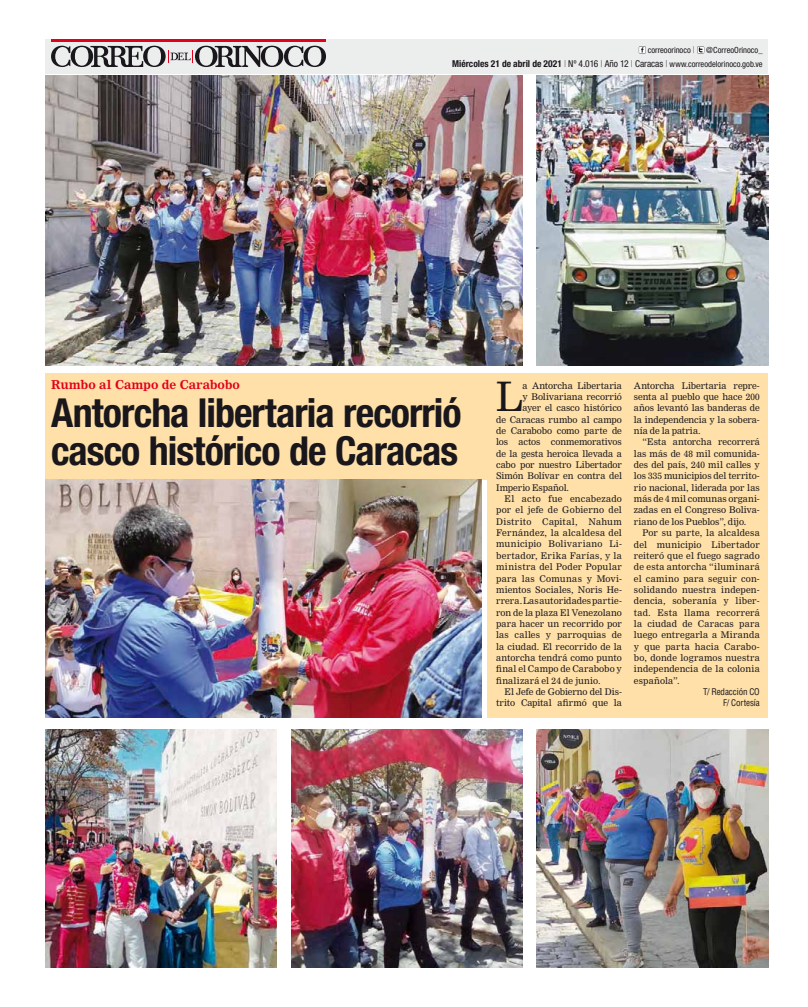
<style>
.page{position:relative;width:808px;height:1007px;background:#fff}
.page>*{position:absolute;margin:0;border:0;box-sizing:border-box;transform-origin:0 0}
.t1{font:700 condensed 40px/38px "Helvetica Neue";letter-spacing:-.025em;color:#1a171c}
.t2{font:39.7px "Nimrod MT Std";color:#1a171c}
.t3{font:700 12px "Nimrod MT Std";color:#e2001a}
.t4{font:9px/11.3px "Nimrod MT Std";letter-spacing:.005em;color:#1a171c;text-align:justify}
.t5{font:9px "Nimrod MT Std";letter-spacing:-.015em;color:#1a171c}
.t6{font:9px "Nimrod MT Std";letter-spacing:.03em;color:#1a171c}
.t7{font:9px "Nimrod MT Std";letter-spacing:.035em;color:#1a171c}
.t8{font:9px "Nimrod MT Std";letter-spacing:.025em;color:#1a171c}
.t9{font:condensed 9px/11.3px "Helvetica";letter-spacing:-.01em;color:#1a171c;text-align:right}
.t10{font:condensed 8.5px/14px "Helvetica Neue";color:#1a171c;text-align:right}
.s1{font-weight:100;font-size:9.5px}
.s2{font-weight:700;font-size:9.5px}
.s3{font-size:9.5px}
</style>
<div class="page">
<div style="left:45px;top:40px;width:723px;height:34px;background:#eceded"></div>
<hr style="left:51px;top:40px;width:275px;height:2px;background:#e2001a">
<svg style="left:51px;top:46px;width:275px;height:21px"></svg>
<svg style="left:639px;top:47px;width:7px;height:6px"></svg>
<svg style="left:697px;top:47px;width:7px;height:6px"></svg>
<div style="left:488px;top:373px;width:280px;height:344px;background:#fee0a8"></div>
<div style="left:45px;top:373px;width:445px;height:106px;background:#fee0a8"></div>
<img style="left:45px;top:76px;width:478px;height:290px">
<img style="left:537px;top:76px;width:231px;height:290px">
<img style="left:45px;top:479px;width:437px;height:238px">
<img style="left:45px;top:729px;width:232px;height:238px">
<img style="left:291px;top:729px;width:232px;height:238px">
<img style="left:537px;top:729px;width:231px;height:238px">
<p class="t10" style="left:452px;top:44px;width:312px">correoorinoco <span class="s1">|</span> @CorreoOrinoco_<br><span class="s2">Miércoles 21 de abril de 2021</span> <span class="s1">|</span> <span class="s3">Nº 4.016</span> <span class="s1">|</span> <span class="s3">Año 12</span> <span class="s1">|</span> <span class="s3">Caracas</span> <span class="s1">|</span> www.correodelorinoco.gob.ve</p>
<h3 class="t3" style="left:51px;top:378px;width:190px">Rumbo al Campo de Carabobo</h3>
<h1 class="t1" style="left:51px;top:398px;width:412px">Antorcha libertaria recorrió casco histórico de Caracas</h1>
<h2 class="t2" style="left:496px;top:378px;width:28px">L</h2>
<p class="t4" style="left:522px;top:380px;width:101px">a Antorcha Libertaria</p>
<p class="t4" style="left:522px;top:391px;width:101px">y Bolivariana recorrió</p>
<p class="t4" style="left:522px;top:403px;width:101px">ayer el casco histórico</p>
<p class="t4" style="left:496px;top:414px;width:127px">de Caracas rumbo al campo</p>
<p class="t4" style="left:496px;top:425px;width:127px">de Carabobo como parte de</p>
<p class="t5" style="left:496px;top:438px;width:127px">los actos conmemorativos</p>
<p class="t5" style="left:496px;top:449px;width:127px">de la gesta heroica llevada a</p>
<p class="t4" style="left:496px;top:459px;width:127px">cabo por nuestro Libertador</p>
<p class="t5" style="left:496px;top:472px;width:127px">Simón Bolívar en contra del</p>
<p class="t4" style="left:496px;top:482px;width:75px">Imperio Español.</p>
<p class="t6" style="left:505px;top:494px;width:119px">El acto fue encabezado</p>
<p class="t4" style="left:496px;top:505px;width:127px">por el jefe de Gobierno del</p>
<p class="t7" style="left:496px;top:517px;width:127px">Distrito Capital, Nahum</p>
<p class="t6" style="left:496px;top:528px;width:127px">Fernández, la alcaldesa del</p>
<p class="t8" style="left:496px;top:540px;width:127px">municipio Bolivariano Li-</p>
<p class="t7" style="left:496px;top:551px;width:127px">bertador, Erika Farías, y la</p>
<p class="t6" style="left:496px;top:562px;width:127px">ministra del Poder Popular</p>
<p class="t7" style="left:496px;top:574px;width:127px">para las Comunas y Movi-</p>
<p class="t4" style="left:496px;top:584px;width:127px">mientos Sociales, Noris He-</p>
<p class="t4" style="left:496px;top:596px;width:127px">rrera. Las autoridades partie-</p>
<p class="t4" style="left:496px;top:607px;width:127px">ron de la plaza El Venezolano</p>
<p class="t4" style="left:496px;top:618px;width:127px">para hacer un recorrido por</p>
<p class="t4" style="left:496px;top:630px;width:127px">las calles y parroquias de</p>
<p class="t4" style="left:496px;top:641px;width:127px">la ciudad. El recorrido de la</p>
<p class="t4" style="left:496px;top:652px;width:127px">antorcha tendrá como punto</p>
<p class="t4" style="left:496px;top:664px;width:127px">final el Campo de Carabobo y</p>
<p class="t4" style="left:496px;top:675px;width:106px">finalizará el 24 de junio.</p>
<p class="t5" style="left:505px;top:687px;width:119px">El Jefe de Gobierno del Dis-</p>
<p class="t4" style="left:496px;top:698px;width:127px">trito Capital afirmó que la</p>
<p class="t4" style="left:634px;top:380px;width:127px">Antorcha Libertaria repre&shy;senta al pueblo que hace 200 años levantó las banderas de la independencia y la sobera&shy;nía de la patria.</p>
<p class="t4" style="left:634px;top:437px;width:127px;text-indent:9px">“Esta antorcha recorrerá las más de 48 mil comunida&shy;des del país, 240 mil calles y los 335 municipios del territo&shy;rio nacional, liderada por las más de 4 mil comunas organi&shy;zadas en el Congreso Boliva&shy;riano de los Pueblos”, dijo.</p>
<p class="t4" style="left:634px;top:528px;width:127px;text-indent:9px">Por su parte, la alcaldesa del municipio Libertador reiteró que el fuego sagrado de esta antorcha “iluminará el camino para seguir con&shy;solidando nuestra indepen&shy;dencia, soberanía y liber&shy;tad. Esta llama recorrerá la ciudad de Caracas para luego entregarla a Miranda y que parta hacia Carabo&shy;bo, donde logramos nuestra independencia de la colonia española”.</p>
<p class="t9" style="left:703px;top:686px;width:58px">T/ Redacción CO<br>F/ Cortesía</p>
</div>
